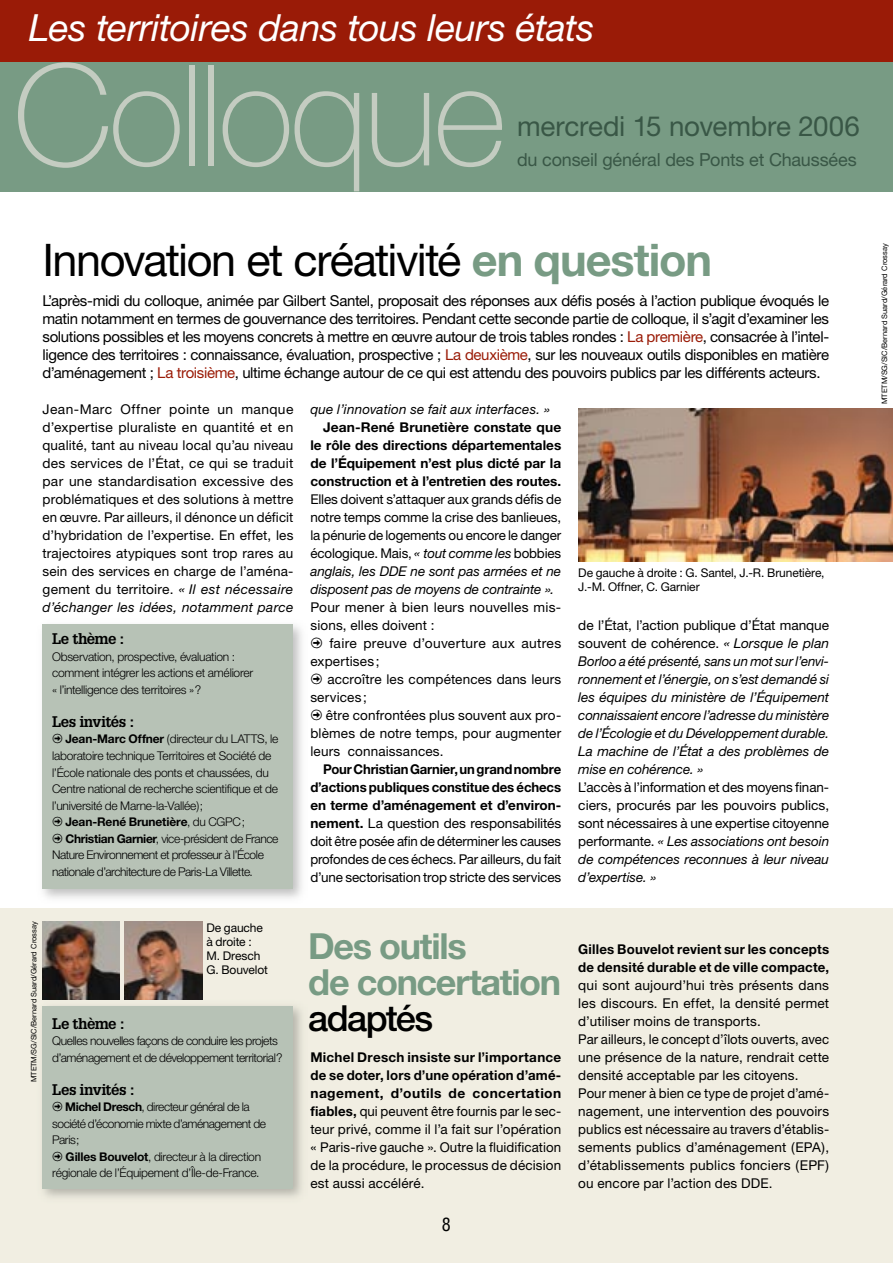
<style>
.page{position:relative;width:893px;height:1263px;background:#fff}
.page>*{position:absolute;margin:0;border:0;box-sizing:border-box;transform-origin:0 0}
.t1{font:100 141px "Helvetica Neue";letter-spacing:-.03em;color:#c4ccc1}
.t2{font:45px "Helvetica Neue";letter-spacing:-.035em;color:#000}
.t3{font:italic 37.5px "Helvetica Neue";letter-spacing:-.015em;color:#fff}
.t4{font:700 36px/36px "Helvetica Neue";letter-spacing:-.035em;color:#789b84}
.t5{font:500 36px "Helvetica Neue";letter-spacing:-.045em;color:#000}
.t6{font:27.75px "Helvetica Neue";letter-spacing:-.01em;color:#395746}
.t7{font:18px "Helvetica Neue";letter-spacing:-.01em;color:#395746}
.t8{font:condensed 18px "Helvetica";color:#000}
.t9{font:15px/18px "Helvetica Neue";letter-spacing:-.025em;color:#000;text-align:justify}
.t10{font:700 15px "Glypha";letter-spacing:-.03em;color:#000}
.t11{font:13.5px/18px "Helvetica Neue";letter-spacing:.01em;color:#000;text-align:justify}
.t12{font:italic 13.5px/18px "Helvetica Neue";color:#000;text-align:justify}
.t13{font:700 13.5px/18px "Helvetica Neue";letter-spacing:.01em;color:#000}
.t14{font:300 12px/16.5px "Helvetica Neue";letter-spacing:-.03em;color:#000}
.t15{font:12px/14.2px "Helvetica Neue";letter-spacing:-.01em;color:#000}
.t16{font:7.5px "Helvetica Neue";color:#000}
.s1{font-weight:700;color:#789b84}
.s2{color:#9a1b07}
.s3{font-style:italic}
.s4{font-family:"Fleches Left Right"}
.s5{font-weight:700}
.s6{font-family:"Fleches Left Right";font-weight:400}
.s7{font-style:normal}
</style>
<div class="page">
<div style="left:0;top:908px;width:893px;height:355px;background:#f1eee2"></div>
<div style="left:43px;top:624px;width:250px;height:264px;background:#b7c2b6"></div>
<div style="left:43px;top:1006px;width:250px;height:182px;background:#b7c2b6"></div>
<div style="left:0;top:0;width:893px;height:62px;background:#9a1b07"></div>
<div style="left:0;top:62px;width:893px;height:129px;background:#789b84"></div>
<img style="left:578px;top:408px;width:315px;height:154px">
<img style="left:43px;top:921px;width:77px;height:78px">
<img style="left:125px;top:921px;width:77px;height:78px">
<h3 class="t3" style="left:29px;top:5px;width:567px">Les territoires dans tous leurs états</h3>
<h1 class="t1" style="left:13px;top:35px;width:495px">Colloque</h1>
<h3 class="t6" style="left:517px;top:109px;width:344px">mercredi 15 novembre 2006</h3>
<h3 class="t7" style="left:517px;top:149px;width:341px">du conseil général des Ponts et Chaussées</h3>
<h2 class="t2" style="left:43px;top:233px;width:671px">Innovation et créativité <span class="s1">en question</span></h2>
<p class="t9" style="left:43px;top:291px;width:788px">L’après-midi du colloque, animée par Gilbert Santel, proposait des réponses aux défis posés à l’action publique évoqués le matin notamment en termes de gouvernance des territoires. Pendant cette seconde partie de colloque, il s’agit d’examiner les solutions possibles et les moyens concrets à mettre en œuvre autour de trois tables rondes : <span class="s2">La première</span>, consacrée à l’intel&shy;ligence des territoires : connaissance, évaluation, prospective ; <span class="s2">La deuxième</span>, sur les nouveaux outils disponibles en matière d’aménagement ; <span class="s2">La troisième</span>, ultime échange autour de ce qui est attendu des pouvoirs publics par les différents acteurs.</p>
<p class="t11" style="left:43px;top:400px;width:252px">Jean-Marc Offner pointe un manque d’expertise pluraliste en quantité et en qualité, tant au niveau local qu’au niveau des services de l’État, ce qui se traduit par une standardisation excessive des problématiques et des solutions à mettre en œuvre. Par ailleurs, il dénonce un déficit d’hybridation de l’expertise. En effet, les trajectoires atypiques sont trop rares au sein des services en charge de l’aména&shy;gement du territoire. <span class="s3">« Il est nécessaire d’échanger les idées, notamment parce</span></p>
<p class="t12" style="left:310px;top:400px;width:241px">que l’innovation se fait aux interfaces. »</p>
<p class="t13" style="left:310px;top:418px;width:252px;text-align:justify;text-indent:13px">Jean-René Brunetière constate que le rôle des directions départementales de l’Équipement n’est plus dicté par la construction et à l’entretien des routes.</p>
<p class="t11" style="left:310px;top:490px;width:252px">Elles doivent s’attaquer aux grands défis de notre temps comme la crise des banlieues, la pénurie de logements ou encore le danger écologique. Mais, <span class="s3">« tout comme les</span> bobbies <span class="s3">anglais, les DDE ne sont pas armées et ne disposent pas de moyens de contrainte ».</span></p>
<p class="t11" style="left:310px;top:598px;width:252px;text-align:left">Pour mener à bien leurs nouvelles mis&shy;sions, elles doivent :<br><span class="s4">h</span> faire preuve d’ouverture aux autres expertises ;<br><span class="s4">h</span> accroître les compétences dans leurs services ;<br><span class="s4">h</span> être confrontées plus souvent aux pro&shy;blèmes de notre temps, pour augmenter leurs connaissances.</p>
<p class="t11" style="left:310px;top:760px;width:252px;text-indent:13px"><span class="s5">Pour Christian Garnier, un grand nombre d’actions publiques constitue des échecs en terme d’aménagement et d’environ&shy;nement.</span> La question des responsabilités doit être posée afin de déterminer les causes profondes de ces échecs. Par ailleurs, du fait d’une sectorisation trop stricte des services</p>
<p class="t10" style="left:52px;top:630px;width:74px">Le thème :</p>
<p class="t14" style="left:52px;top:648px;width:203px">Observation, prospective, évaluation : comment intégrer les actions et améliorer « l’intelligence des territoires » ?</p>
<p class="t10" style="left:52px;top:712px;width:84px">Les invités :</p>
<p class="t14" style="left:52px;top:731px;width:228px"><span class="s6">h</span> <span class="s5">Jean-Marc Offner</span> (directeur du LATTS, le laboratoire technique Territoires et Société de l’École nationale des ponts et chaussées, du Centre national de recherche scientifique et de l’université de Marne-la-Vallée) ;<br><span class="s6">h</span> <span class="s5">Jean-René Brunetière</span>, du CGPC ;<br><span class="s6">h</span> <span class="s5">Christian Garnier</span>, vice-président de France Nature Environnement et professeur à l’École nationale d’architecture de Paris-La Villette.</p>
<p class="t16" style="left:30px;top:1082px;width:162px;rotate:-90deg">MTETM/SG/SIC/Bernard Suard/Gérard Crossay</p>
<p class="t15" style="left:206px;top:920px;width:63px">De gauche à droite :<br>M. Dresch<br>G. Bouvelot</p>
<p class="t10" style="left:52px;top:1014px;width:74px">Le thème :</p>
<p class="t14" style="left:52px;top:1033px;width:232px">Quelles nouvelles façons de conduire les projets d’aménagement et de développement territorial ?</p>
<p class="t10" style="left:52px;top:1080px;width:84px">Les invités :</p>
<p class="t14" style="left:52px;top:1099px;width:215px"><span class="s6">h</span> <span class="s5">Michel Dresch</span>, directeur général de la société d’économie mixte d’aménagement de Paris ;<br><span class="s6">h</span> <span class="s5">Gilles Bouvelot</span>, directeur à la direction régionale de l’Équipement d’Île-de-France.</p>
<h3 class="t4" style="left:308px;top:928px;width:254px">Des outils<br>de concertation</h3>
<h3 class="t5" style="left:308px;top:997px;width:126px">adaptés</h3>
<p class="t11" style="left:310px;top:1048px;width:252px"><span class="s5">Michel Dresch insiste sur l’importance de se doter, lors d’une opération d’amé&shy;nagement, d’outils de concertation fiables,</span> qui peuvent être fournis par le sec&shy;teur privé, comme il l’a fait sur l’opération « Paris-rive gauche ». Outre la fluidification de la procédure, le processus de décision est aussi accéléré.</p>
<h3 class="t8" style="left:442px;top:1213px;width:10px">8</h3>
<p class="t15" style="left:578px;top:566px;width:248px">De gauche à droite : G. Santel, J.-R. Brunetière,<br>J.-M. Offner, C. Garnier</p>
<p class="t12" style="left:578px;top:616px;width:252px"><span class="s7">de l’État, l’action publique d’État manque souvent de cohérence.</span> « Lorsque le plan Borloo a été présenté, sans un mot sur l’envi&shy;ronnement et l’énergie, on s’est demandé si les équipes du ministère de l’Équipement connaissaient encore l’adresse du ministère de l’Écologie et du Développement durable.<br>La machine de l’État a des problèmes de mise en cohérence. »</p>
<p class="t11" style="left:578px;top:778px;width:252px">L’accès à l’information et des moyens finan&shy;ciers, procurés par les pouvoirs publics, sont nécessaires à une expertise citoyenne performante. <span class="s3">« Les associations ont besoin de compétences reconnues à leur niveau d’expertise. »</span></p>
<p class="t13" style="left:578px;top:940px;width:252px">Gilles Bouvelot revient sur les concepts de densité durable et de ville compacte,</p>
<p class="t11" style="left:578px;top:976px;width:252px;text-align:left">qui sont aujourd’hui très présents dans les discours. En effet, la densité permet d’utiliser moins de transports.<br>Par ailleurs, le concept d’îlots ouverts, avec une présence de la nature, rendrait cette densité acceptable par les citoyens.<br>Pour mener à bien ce type de projet d’amé&shy;nagement, une intervention des pouvoirs publics est nécessaire au travers d’établis&shy;sements publics d’aménagement (EPA), d’établissements publics fonciers (EPF) ou encore par l’action des DDE.</p>
<p class="t16" style="left:880px;top:404px;width:162px;rotate:-90deg">MTETM/SG/SIC/Bernard Suard/Gérard Crossay</p>
</div>
